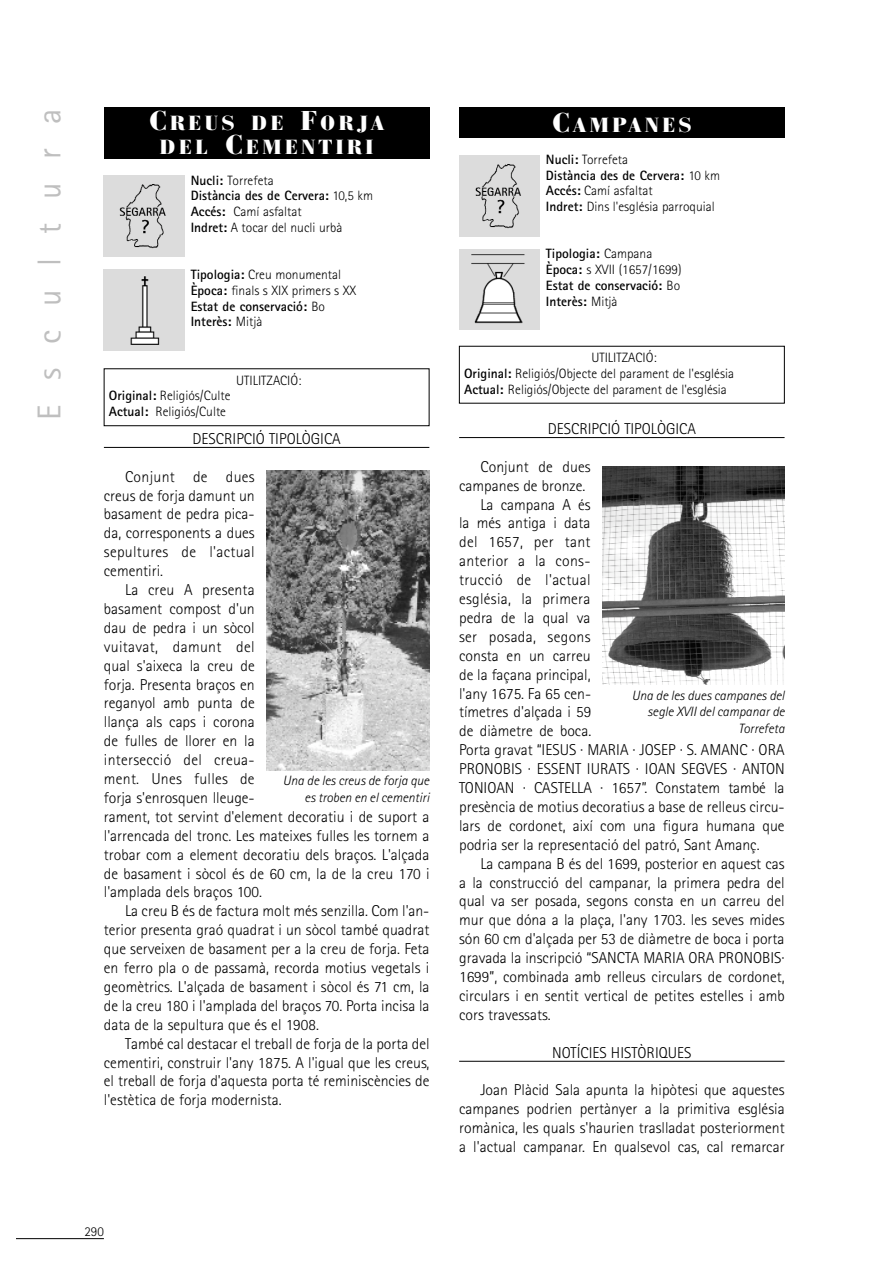
<style>
.page{position:relative;width:893px;height:1263px;background:#fff}
.page>*{position:absolute;margin:0;border:0;box-sizing:border-box;transform-origin:0 0}
.t1{font:33px "Rotis Sans Serif";letter-spacing:.725em;color:#bfbfbf}
.t2{font:900 condensed 20.25px/24px "Bauer Bodoni";letter-spacing:.14em;color:#fff;text-align:center;scale:1.3 1}
.t3{font:300 15.75px/18.9px "Rotis Sans Serif";color:#000;text-align:justify}
.t4{font:300 15.75px "Rotis Sans Serif";letter-spacing:.02em;color:#000}
.t5{font:300 13.5px/15.8px "Rotis Sans Serif";color:#000}
.t6{font:700 13.5px/15.8px "Rotis Sans Serif";color:#000}
.t7{font:italic 300 13.5px/16.2px "Rotis Sans Serif";color:#000;text-align:right}
.s1{font-size:27px}
.s2{font-weight:700}
.s3{font-weight:300}
</style>
<div class="page">
<svg style="left:16px;top:1238px;width:88px;height:1px"></svg>
<svg style="left:103px;top:447px;width:327px;height:1px"></svg>
<svg style="left:459px;top:437px;width:326px;height:1px"></svg>
<svg style="left:459px;top:1061px;width:326px;height:1px"></svg>
<img style="left:267px;top:470px;width:162px;height:300px">
<div style="left:459px;top:108px;width:325px;height:30px;background:#000"></div>
<img style="left:459px;top:155px;width:81px;height:81px">
<img style="left:459px;top:249px;width:81px;height:81px">
<img style="left:602px;top:466px;width:182px;height:218px">
<div style="left:104px;top:107px;width:325px;height:51px;background:#000"></div>
<img style="left:104px;top:175px;width:81px;height:81px">
<img style="left:104px;top:270px;width:81px;height:80px">
<div style="left:104px;top:369px;width:325px;height:57px;border:1px solid #000"></div>
<h1 class="t1" style="left:38px;top:420px;width:312px;rotate:-90deg">Escultura</h1>
<p class="t2" style="left:149px;top:113px;width:182px"><span class="s1">C</span>REUS DE <span class="s1">F</span>ORJA<br>DEL <span class="s1">C</span>EMENTIRI</p>
<p class="t5" style="left:191px;top:174px;width:184px"><span class="s2">Nucli:</span> Torrefeta<br><span class="s2">Distància des de Cervera:</span> 10,5 km<br><span class="s2">Accés:</span> Camí asfaltat<br><span class="s2">Indret:</span> A tocar del nucli urbà</p>
<p class="t6" style="left:191px;top:268px;width:167px">Tipologia: <span class="s3">Creu monumental<br></span>Època: <span class="s3">finals s XIX primers s XX<br></span>Estat de conservació: <span class="s3">Bo<br></span>Interès: <span class="s3">Mitjà</span></p>
<p class="t5" style="left:236px;top:374px;width:67px">UTILITZACIÓ:</p>
<p class="t5" style="left:109px;top:389px;width:123px"><span class="s2">Original:</span> Religiós/Culte</p>
<p class="t5" style="left:109px;top:405px;width:119px"><span class="s2">Actual:</span> Religiós/Culte</p>
<p class="t3" style="left:192px;top:431px;width:149px">DESCRIPCIÓ TIPOLÒGICA</p>
<p class="t3" style="left:104px;top:468px;width:152px;text-indent:21px">Conjunt de dues creus de forja da munt un basament de pedra pica&shy;da, cor responents a dues sepultures de l'actual cementiri.</p>
<p class="t3" style="left:104px;top:582px;width:327px;text-align:left;text-indent:21px">La creu A presenta<br>basament compost d'un<br>dau de pedra i un sòcol<br>vuitavat, damunt del<br>qual s'aixeca la creu de<br>forja. Presenta braços en<br>reganyol amb punta de<br>llança als caps i corona<br>de fulles de llorer en la<br>intersecció del creua-<br>ment. Unes fulles de<br>forja s'enrosquen lleuge-<br>rament, tot servint d'element decoratiu i de suport a l'arrencada del tronc. Les mateixes fulles les tornem a trobar com a element decoratiu dels braços. L'alçada de basament i sòcol és de 60 cm, la de la creu 170 i l'amplada dels braços 100.</p>
<p class="t3" style="left:104px;top:903px;width:327px;text-indent:21px">La creu B és de factura molt més senzilla. Com l'an&shy;terior presenta graó quadrat i un sòcol també quadrat que serveixen de basament per a la creu de forja. Feta en ferro pla o de passamà, recorda motius vegetals i geomètrics. L'alçada de basament i sòcol és 71 cm, la de la creu 180 i l'amplada del braços 70. Porta incisa la data de la sepultura que és el 1908.</p>
<p class="t3" style="left:104px;top:1035px;width:327px;text-indent:21px">També cal destacar el treball de forja de la porta del cementiri, construir l'any 1875. A l'igual que les creus, el treball de forja d'aquesta porta té reminiscències de l'estètica de forja modernista.</p>
<p class="t7" style="left:283px;top:774px;width:148px">Una de les creus de forja que es troben en el cementiri</p>
<p class="t5" style="left:84px;top:1224px;width:21px">290</p>
<p class="t2" style="left:552px;top:115px;width:109px"><span class="s1">C</span>AMPANES</p>
<p class="t5" style="left:546px;top:153px;width:176px"><span class="s2">Nucli:</span> Torrefeta<br><span class="s2">Distància des de Cervera:</span> 10 km<br><span class="s2">Accés:</span> Camí asfaltat<br><span class="s2">Indret:</span> Dins l'església parroquial</p>
<p class="t6" style="left:546px;top:247px;width:137px">Tipologia: <span class="s3">Campana<br></span>Època: <span class="s3">s XVII (1657/1699)<br></span>Estat de conservació: <span class="s3">Bo<br></span>Interès: <span class="s3">Mitjà</span></p>
<p class="t5" style="left:464px;top:351px;width:271px;text-indent:127px">UTILITZACIÓ:<br><span class="s2">Original:</span> Religiós/Objecte del parament de l'església<br><span class="s2">Actual:</span> Religiós/Objecte del parament de l'església</p>
<p class="t3" style="left:548px;top:421px;width:149px">DESCRIPCIÓ TIPOLÒGICA</p>
<p class="t3" style="left:480px;top:459px;width:112px">Conjunt de dues</p>
<p class="t3" style="left:459px;top:477px;width:128px">campanes de bronze.</p>
<p class="t3" style="left:480px;top:496px;width:112px">La campana A és</p>
<p class="t3" style="left:459px;top:515px;width:133px">la més antiga i data</p>
<p class="t4" style="left:459px;top:537px;width:133px">del 1657, per tant</p>
<p class="t3" style="left:459px;top:553px;width:133px">anterior a la cons-</p>
<p class="t4" style="left:459px;top:574px;width:133px">trucció de l'actual</p>
<p class="t4" style="left:459px;top:593px;width:133px">església, la primera</p>
<p class="t3" style="left:459px;top:610px;width:133px">pedra de la qual va</p>
<p class="t4" style="left:459px;top:631px;width:133px">ser posada, segons</p>
<p class="t3" style="left:459px;top:648px;width:133px">consta en un carreu</p>
<p class="t3" style="left:459px;top:666px;width:133px">de la façana principal,</p>
<p class="t3" style="left:459px;top:685px;width:134px">l'any 1675. Fa 65 cen-</p>
<p class="t3" style="left:459px;top:704px;width:134px">tímetres d'alçada i 59</p>
<p class="t3" style="left:459px;top:723px;width:134px">de diàmetre de boca.</p>
<p class="t3" style="left:459px;top:742px;width:327px">Porta gravat “IESUS · MARIA · JOSEP · S. AMANC · ORA</p>
<p class="t3" style="left:459px;top:761px;width:327px">PRONOBIS · ESSENT IURATS · IOAN SEGVES · ANTON</p>
<p class="t3" style="left:459px;top:780px;width:327px">TONIOAN · CASTELLA · 1657”. Constatem també la</p>
<p class="t3" style="left:459px;top:799px;width:327px">presència de motius decoratius a base de relleus circu-</p>
<p class="t3" style="left:459px;top:818px;width:327px">lars de cordonet, així com una figura hu ma na que</p>
<p class="t3" style="left:459px;top:837px;width:302px">podria ser la representació del patró, Sant Amanç.</p>
<p class="t3" style="left:480px;top:855px;width:306px">La campana B és del 1699, posterior en aquest cas</p>
<p class="t3" style="left:459px;top:874px;width:327px">a la construcció del campanar, la primera pe dra del</p>
<p class="t3" style="left:459px;top:893px;width:327px">qual va ser posada, segons consta en un carreu del</p>
<p class="t3" style="left:459px;top:912px;width:327px">mur que dóna a la plaça, l'any 1703. les seves mides</p>
<p class="t3" style="left:459px;top:931px;width:327px">són 60 cm d'alçada per 53 de diàmetre de boca i porta</p>
<p class="t3" style="left:459px;top:950px;width:327px">gravada la inscripció “SANCTA MARIA ORA PRONOBIS·</p>
<p class="t3" style="left:459px;top:969px;width:327px">1699”, combinada amb relleus circulars de cordonet,</p>
<p class="t3" style="left:459px;top:988px;width:327px">circulars i en sentit vertical de petites estelles i amb</p>
<p class="t3" style="left:459px;top:1007px;width:93px">cors travessats.</p>
<p class="t3" style="left:552px;top:1044px;width:141px">NOTÍCIES HISTÒRIQUES</p>
<p class="t3" style="left:459px;top:1082px;width:327px;text-indent:21px">Joan Plàcid Sala apunta la hipòtesi que aquestes campanes podrien pertànyer a la primitiva església romànica, les quals s'haurien traslladat posteriorment a l'actual campanar. En qualsevol cas, cal remarcar</p>
<p class="t7" style="left:632px;top:689px;width:154px">Una de les dues campanes del segle XVII del campanar de<br>Torrefeta</p>
</div>
